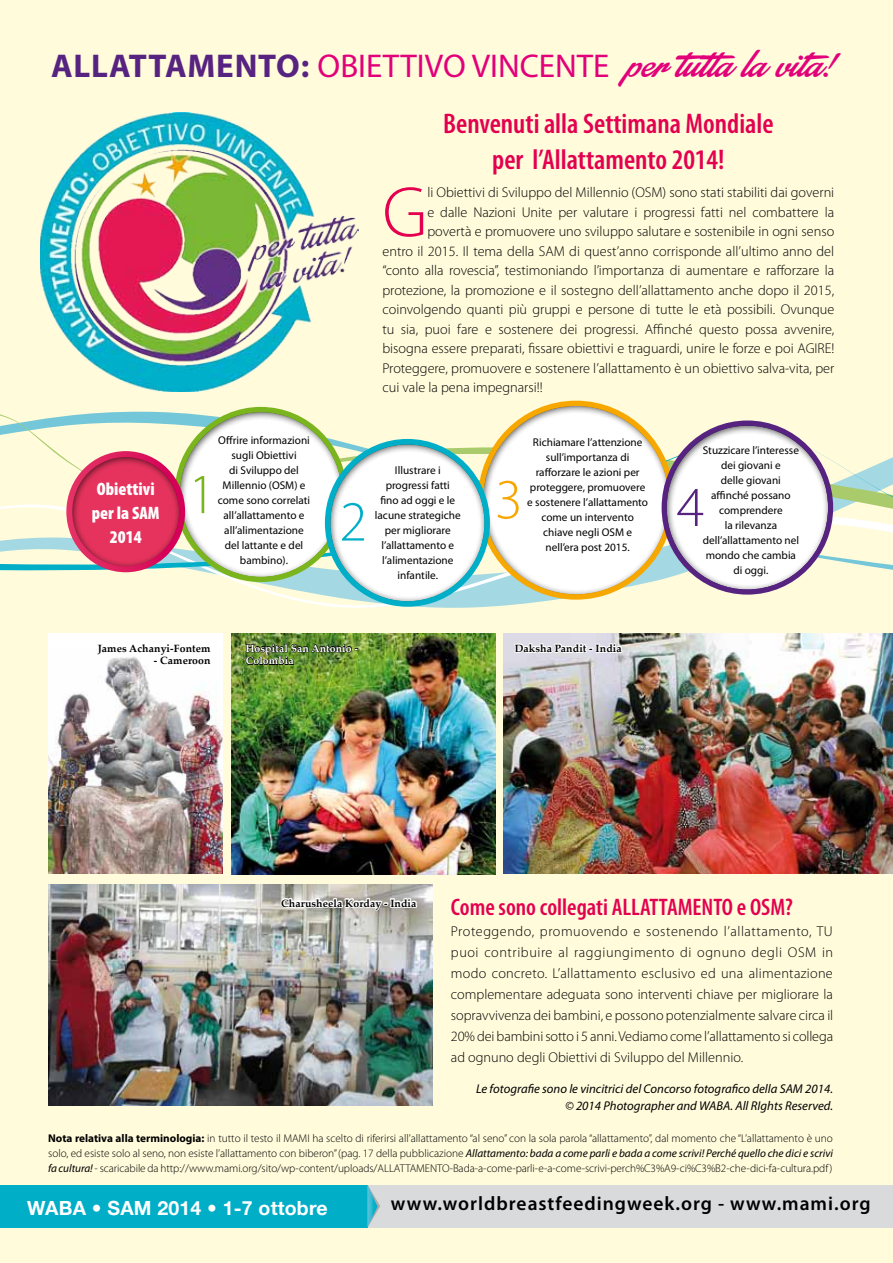
<style>
.page{position:relative;width:893px;height:1263px;background:#fffbdb}
.page>*{position:absolute;margin:0;border:0;box-sizing:border-box;transform-origin:0 0}
.t1{font:300 72.15px "Myriad Pro";color:#e3004f}
.t2{font:300 57px "Myriad Pro";color:#7ab51d}
.t3{font:300 57px "Myriad Pro";color:#f7a800}
.t4{font:300 57px "Myriad Pro";color:#572381}
.t5{font:300 57px "Myriad Pro";color:#00aec7}
.t6{font:33px "Myriad Pro";color:#e2007a}
.t7{font:600 condensed 28.5px/36px "Myriad Pro";color:#e3004f;text-align:center}
.t8{font:600 condensed 24px "Myriad Pro";color:#e3004f}
.t9{font:600 19.5px "Myriad Pro";letter-spacing:.05em;color:#000}
.t10{font:700 19.5px "Helvetica Neue";letter-spacing:.01em;color:#fff}
.t11{font:900 condensed 18px/24px "Myriad Pro";color:#fff;text-align:center}
.t12{font:300 14.25px/21px "Myriad Pro";color:#000;text-align:justify}
.t13{font:italic 12.75px/16.5px "Myriad Pro";color:#000;text-align:right}
.t14{font:11.25px/15px "Myriad Pro";color:#000;text-align:center}
.t15{font:300 11.25px/15px "Myriad Pro";letter-spacing:-.005em;color:#000;text-align:justify}
.t16{font:700 10.5px "Palatino Linotype";letter-spacing:.01em;color:#000}
.t17{font:700 10.5px/12.6px "Palatino Linotype";letter-spacing:.01em;color:#fff}
.s1{font-weight:700;color:#572381}
.s2{font-family:"Stainy Personal Use Only";font-size:40.5px}
.s3{font-weight:700}
.s4{font-weight:400;font-style:italic}
</style>
<div class="page">
<div style="left:341px;top:1185px;width:552px;height:42px;background:#d9dadb"></div>
<div style="left:0;top:1185px;width:368px;height:42px;background:#00aec7"></div>
<svg style="left:367px;top:1185px;width:13px;height:42px"></svg>
<svg style="left:121px;top:572px;width:651px;height:36px"></svg>
<svg style="left:0;top:412px;width:177px;height:22px"></svg>
<svg style="left:0;top:434px;width:893px;height:137px"></svg>
<div style="left:177px;top:409px;width:165px;height:168px;background:#000;opacity:.75"></div>
<div style="left:482px;top:402px;width:187px;height:193px;background:#000;opacity:.75"></div>
<div style="left:665px;top:423px;width:164px;height:167px;background:#000;opacity:.75"></div>
<div style="left:325px;top:439px;width:165px;height:168px;background:#00aec7;border-radius:50%"></div>
<div style="left:328px;top:442px;width:157px;height:160px;background:#000;opacity:.75"></div>
<svg style="left:66px;top:451px;width:119px;height:121px"></svg>
<div style="left:70px;top:455px;width:110px;height:112px;background:#000;opacity:.75"></div>
<img style="left:48px;top:884px;width:385px;height:221px">
<svg style="left:279px;top:896px;width:140px;height:19px;background:#cccbc5"></svg>
<img style="left:503px;top:634px;width:390px;height:240px">
<svg style="left:513px;top:642px;width:111px;height:16px;background:#e7e7ec"></svg>
<div style="left:48px;top:634px;width:174px;height:240px;background:#fff"></div>
<img style="left:48px;top:668px;width:174px;height:206px">
<svg style="left:106px;top:656px;width:37px;height:12px"></svg>
<img style="left:232px;top:633px;width:264px;height:241px">
<img style="left:245px;top:643px;width:114px;height:22px">
<img style="left:41px;top:112px;width:317px;height:280px">
<h3 class="t6" style="left:51px;top:45px;width:780px"><span class="s1">ALLATTAMENTO:</span> OBIETTIVO VINCENTE <span class="s2">per tutta la vita!</span></h3>
<h3 class="t7" style="left:443px;top:106px;width:332px">Benvenuti alla Settimana Mondiale per l’Allattamento 2014!</h3>
<p class="t11" style="left:92px;top:477px;width:69px">Obiettivi per la SAM<br>2014</p>
<h2 class="t2" style="left:188px;top:463px;width:29px">1</h2>
<p class="t14" style="left:218px;top:432px;width:94px">Offrire informazioni sugli Obiettivi<br>di Sviluppo del<br>Millennio (OSM) e come sono correlati all’allattamento e all’alimentazione del lattante e del bambino).</p>
<h1 class="t1" style="left:382px;top:173px;width:46px">G</h1>
<p class="t12" style="left:427px;top:182px;width:408px">li Obiettivi di Sviluppo del Millennio (OSM) sono stati stabiliti dai governi</p>
<p class="t12" style="left:427px;top:202px;width:408px">e dalle Nazioni Unite per valutare i progressi fatti nel combattere la</p>
<p class="t12" style="left:427px;top:221px;width:408px">povertà e promuovere uno sviluppo salutare e sostenibile in ogni senso</p>
<p class="t12" style="left:382px;top:241px;width:453px">entro il 2015. Il tema della SAM di quest’anno corrisponde all’ultimo anno del</p>
<p class="t12" style="left:382px;top:260px;width:453px">“conto alla rovescia”, testimoniando l’importanza di aumentare e rafforzare la</p>
<p class="t12" style="left:382px;top:280px;width:453px">protezione, la promozione e il sostegno dell’allattamento anche dopo il 2015,</p>
<p class="t12" style="left:382px;top:299px;width:453px">coinvolgendo quanti più gruppi e persone di tutte le età possibili. Ovunque</p>
<p class="t12" style="left:382px;top:319px;width:453px">tu sia, puoi fare e sostenere dei progressi. Affinché questo possa avvenire,</p>
<p class="t12" style="left:382px;top:338px;width:453px">bisogna essere preparati, fissare obiettivi e traguardi, unire le forze e poi AGIRE!</p>
<p class="t12" style="left:382px;top:358px;width:453px">Proteggere, promuovere e sostenere l’allattamento è un obiettivo salva-vita, per</p>
<p class="t12" style="left:382px;top:377px;width:162px">cui vale la pena impegnarsi!!</p>
<h2 class="t5" style="left:339px;top:490px;width:29px">2</h2>
<p class="t14" style="left:375px;top:462px;width:87px">Illustrare i progressi fatti<br>fino ad oggi e le lacune strategiche per migliorare l’allattamento e l’alimentazione infantile.</p>
<h2 class="t3" style="left:495px;top:468px;width:29px">3</h2>
<p class="t14" style="left:527px;top:435px;width:122px">Richiamare l’attenzione sull’importanza di rafforzare le azioni per proteggere, promuovere e sostenere l’allattamento come un intervento chiave negli OSM e nell’era post 2015.</p>
<p class="t14" style="left:703px;top:442px;width:98px">Stuzzicare l’interesse dei giovani e<br>delle giovani affinché possano comprendere<br>la rilevanza dell’allattamento nel mondo che cambia di oggi.</p>
<h2 class="t4" style="left:677px;top:476px;width:29px">4</h2>
<p class="t16" style="left:98px;top:641px;width:114px">James Achanyi-Fontem</p>
<p class="t16" style="left:515px;top:641px;width:108px">Daksha Pandit - India</p>
<p class="t16" style="left:154px;top:653px;width:58px">- Cameroon</p>
<p class="t17" style="left:246px;top:641px;width:114px">Hospital San Antonio -<br>Colombia</p>
<p class="t16" style="left:281px;top:895px;width:137px">Charusheela Korday - India</p>
<h3 class="t8" style="left:451px;top:894px;width:344px">Come sono collegati ALLATTAMENTO e OSM?</h3>
<p class="t12" style="left:451px;top:921px;width:384px">Proteggendo, promuovendo e sostenendo l’allattamento, TU puoi contribuire al raggiungimento di ognuno degli OSM in modo concreto. L’allattamento esclusivo ed una alimentazione complementare adeguata sono interventi chiave per migliorare la sopravvivenza dei bambini, e possono potenzialmente salvare circa il 20% dei bambini sotto i 5 anni. Vediamo come l’allattamento si collega ad ognuno degli Obiettivi di Sviluppo del Millennio.</p>
<p class="t13" style="left:476px;top:1081px;width:358px">Le fotografie sono le vincitrici del Concorso fotografico della SAM 2014. © 2014 Photographer and WABA. All RIghts Reserved.</p>
<p class="t15" style="left:48px;top:1130px;width:786px"><span class="s3">Nota relativa alla terminologia:</span> in tutto il testo il MAMI ha scelto di riferirsi all’allattamento “al seno” con la sola parola “allattamento”, dal momento che “L’allattamento è uno solo, ed esiste solo al seno, non esiste l’allattamento con biberon” (pag. 17 della pubblicazione <span class="s4">Allattamento: bada a come parli e bada a come scrivi! Perché quello che dici e scrivi fa cultura!</span> - scaricabile da http://www.mami.org/sito/wp-content/uploads/ALLATTAMENTO-Bada-a-come-parli-e-a-come-scrivi-perch%C3%A9-ci%C3%B2-che-dici-fa-cultura.pdf )</p>
<h3 class="t10" style="left:27px;top:1195px;width:302px">WABA • SAM 2014 • 1-7 ottobre</h3>
<h3 class="t9" style="left:391px;top:1191px;width:481px">www.worldbreastfeedingweek.org - www.mami.org</h3>
</div>
